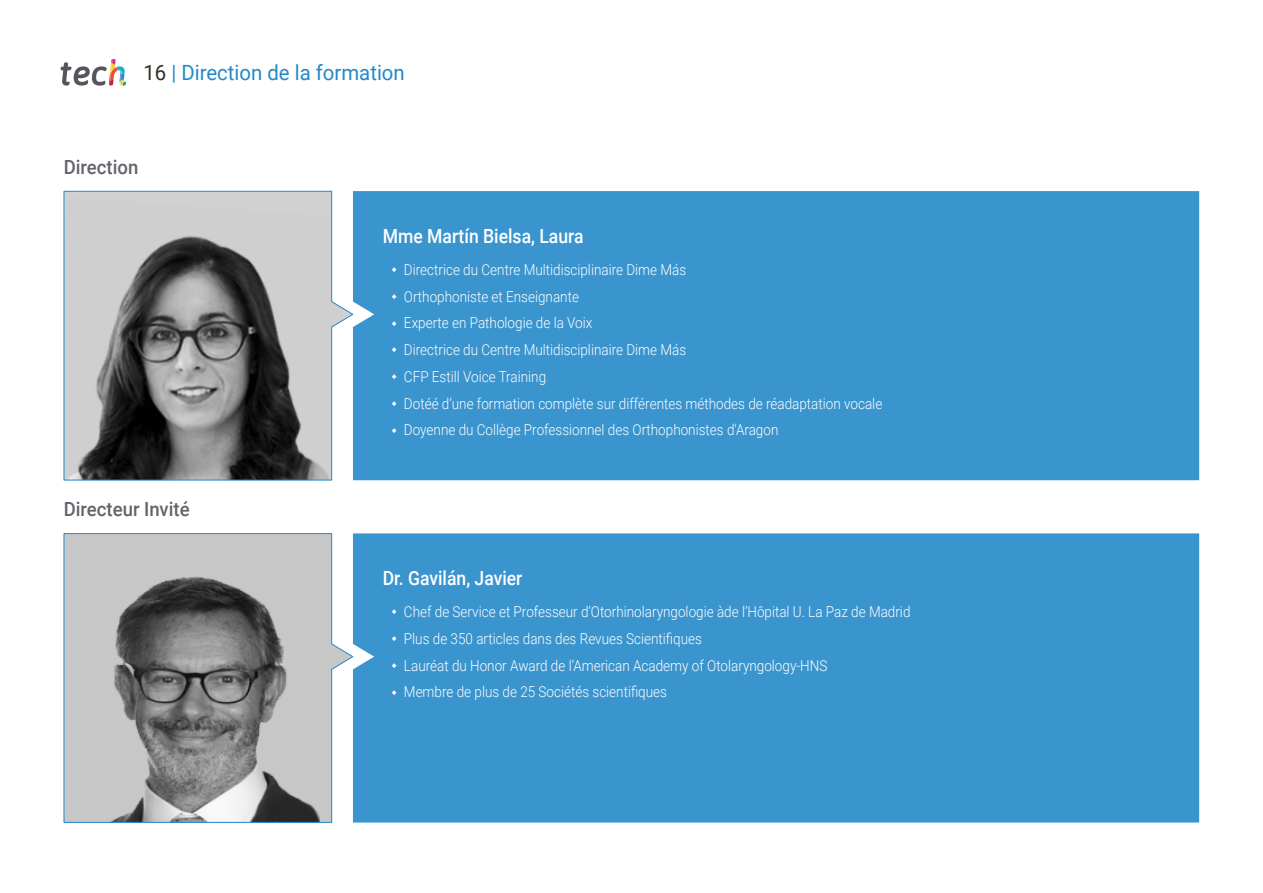
<style>
.page{position:relative;width:1263px;height:893px;background:#fff}
.page>*{position:absolute;margin:0;border:0;box-sizing:border-box;transform-origin:0 0}
.t1{font:21px "Roboto";color:#2488c9}
.t2{font:500 19.5px "Roboto";color:#fff;scale:.9 1}
.t3{font:500 19.5px "Roboto";color:#61646a;scale:.95 1}
.t4{font:300 15px/26.7px "Roboto";color:#fff;scale:.9 1}
.s1{color:#312e20}
</style>
<div class="page">
<svg style="left:61px;top:59px;width:65px;height:27px"></svg>
<div style="left:353px;top:191px;width:846px;height:289px;background:#3a94ce"></div>
<div style="left:353px;top:533px;width:846px;height:289px;background:#3a94ce"></div>
<svg style="left:64px;top:191px;width:289px;height:289px;background:#939495"></svg>
<svg style="left:64px;top:533px;width:289px;height:290px;background:#a5a6a7"></svg>
<svg style="left:392px;top:267px;width:5px;height:5px"></svg>
<svg style="left:392px;top:294px;width:5px;height:5px"></svg>
<svg style="left:392px;top:321px;width:5px;height:5px"></svg>
<svg style="left:392px;top:347px;width:5px;height:5px"></svg>
<svg style="left:392px;top:374px;width:5px;height:5px"></svg>
<svg style="left:392px;top:401px;width:5px;height:5px"></svg>
<svg style="left:392px;top:428px;width:5px;height:5px"></svg>
<svg style="left:392px;top:610px;width:5px;height:5px"></svg>
<svg style="left:392px;top:636px;width:5px;height:5px"></svg>
<svg style="left:392px;top:663px;width:5px;height:5px"></svg>
<svg style="left:392px;top:690px;width:5px;height:5px"></svg>
<h1 class="t1" style="left:144px;top:57px;width:263px"><span class="s1">16</span> | Direction de la formation</h1>
<h2 class="t3" style="left:64px;top:153px;width:80px">Direction</h2>
<h2 class="t2" style="left:383px;top:223px;width:225px">Mme Martín Bielsa, Laura</h2>
<p class="t4" style="left:404px;top:256px;width:533px">Directrice du Centre Multidisciplinaire Dime Más<br>Orthophoniste et Enseignante<br>Experte en Pathologie de la Voix<br>Directrice du Centre Multidisciplinaire Dime Más<br>CFP Estill Voice Training<br>Dotéé d’une formation complète sur différentes méthodes de réadaptation vocale Doyenne du Collège Professionnel des Orthophonistes d'Aragon</p>
<h2 class="t3" style="left:64px;top:496px;width:134px">Directeur Invité</h2>
<h2 class="t2" style="left:383px;top:565px;width:157px">Dr. Gavilán, Javier</h2>
<p class="t4" style="left:404px;top:598px;width:564px">Chef de Service et Professeur d’Otorhinolaryngologie àde l’Hôpital U. La Paz de Madrid Plus de 350 articles dans des Revues Scientifiques<br>Lauréat du Honor Award de l’American Academy of Otolaryngology-HNS<br>Membre de plus de 25 Sociétés scientifiques</p>
</div>
